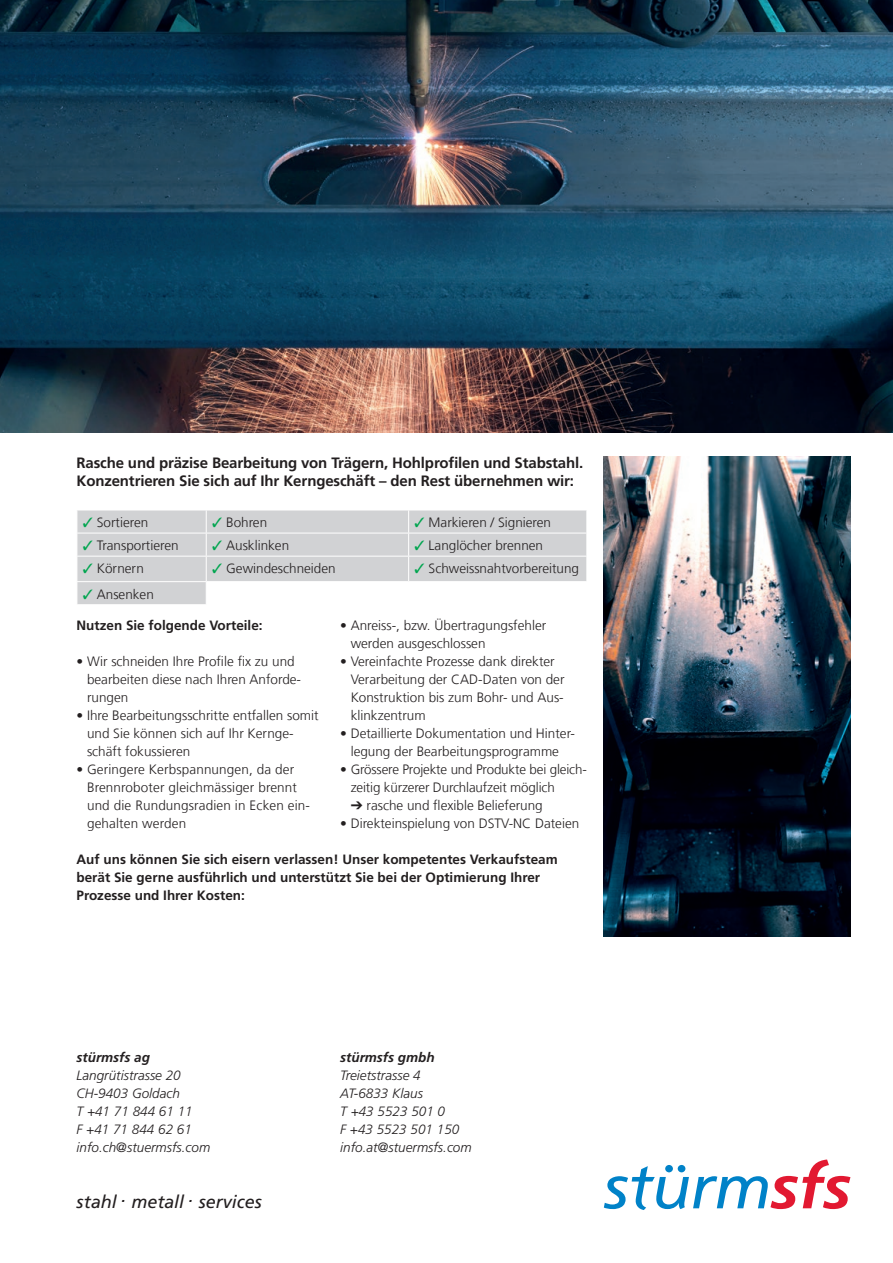
<style>
.page{position:relative;width:893px;height:1263px;background:#fff}
.page>*{position:absolute;margin:0;border:0;box-sizing:border-box;transform-origin:0 0}
.t1{font:italic 18px "Frutiger";color:#231f20}
.t2{font:700 15px/18px "Frutiger LT Com";letter-spacing:-.01em;color:#231f20}
.t3{font:300 13.5px/18px "Frutiger LT Com";color:#231f20}
.t4{font:italic 300 13.5px/18px "Frutiger";color:#231f20}
.t5{font:700 13.5px/18px "Frutiger";color:#231f20}
.t6{font:700 13.5px "Frutiger LT Com";color:#231f20}
.t7{font:italic 700 13.5px "Frutiger";color:#231f20}
.s1{color:#00a54f}
</style>
<div class="page">
<svg style="left:604px;top:1159px;width:246px;height:51px"></svg>
<img style="left:0;top:0;width:893px;height:432px">
<svg style="left:78px;top:511px;width:508px;height:93px;fill:#d1d2d4"></svg>
<hr style="left:77px;top:533px;width:129px;height:1px;background:#fff">
<hr style="left:206px;top:533px;width:203px;height:1px;background:#fff">
<hr style="left:409px;top:533px;width:178px;height:1px;background:#fff">
<hr style="left:77px;top:556px;width:129px;height:1px;background:#fff">
<hr style="left:206px;top:556px;width:203px;height:1px;background:#fff">
<hr style="left:409px;top:556px;width:178px;height:1px;background:#fff">
<hr style="left:77px;top:581px;width:129px;height:1px;background:#fff">
<svg style="left:77px;top:510px;width:1px;height:94px"></svg>
<hr style="left:206px;top:581px;width:203px;height:1px;background:#fff">
<svg style="left:206px;top:510px;width:1px;height:94px"></svg>
<hr style="left:409px;top:581px;width:178px;height:1px;background:#fff">
<svg style="left:408px;top:510px;width:1px;height:94px"></svg>
<svg style="left:586px;top:510px;width:1px;height:71px"></svg>
<img style="left:604px;top:456px;width:246px;height:480px">
<p class="t2" style="left:77px;top:454px;width:508px">Rasche und präzise Bearbeitung von Trägern, Hohlprofilen und Stabstahl.<br>Konzentrieren Sie sich auf Ihr Kerngeschäft – den Rest übernehmen wir:</p>
<p class="t3" style="left:83px;top:513px;width:67px"><span class="s1">✓</span> Sortieren</p>
<p class="t3" style="left:212px;top:513px;width:56px"><span class="s1">✓</span> Bohren</p>
<p class="t3" style="left:415px;top:513px;width:138px"><span class="s1">✓</span> Markieren / Signieren</p>
<p class="t3" style="left:83px;top:537px;width:97px"><span class="s1">✓</span> Transportieren</p>
<p class="t3" style="left:212px;top:537px;width:78px"><span class="s1">✓</span> Ausklinken</p>
<p class="t3" style="left:415px;top:537px;width:130px"><span class="s1">✓</span> Langlöcher brennen</p>
<p class="t3" style="left:83px;top:560px;width:62px"><span class="s1">✓</span> Körnern</p>
<p class="t3" style="left:212px;top:560px;width:125px"><span class="s1">✓</span> Gewindeschneiden</p>
<p class="t3" style="left:415px;top:560px;width:166px"><span class="s1">✓</span> Schweissnahtvorbereitung</p>
<p class="t3" style="left:83px;top:585px;width:72px"><span class="s1">✓</span> Ansenken</p>
<p class="t6" style="left:77px;top:617px;width:188px">Nutzen Sie folgende Vorteile:</p>
<p class="t3" style="left:87px;top:652px;width:216px;text-indent:-11px">• Wir schneiden Ihre Profile fix zu und bearbeiten diese nach Ihren Anforde&shy;rungen</p>
<p class="t3" style="left:87px;top:706px;width:233px;text-indent:-11px">• Ihre Bearbeitungsschritte entfallen somit und Sie können sich auf Ihr Kernge&shy;schäft fokussieren</p>
<p class="t3" style="left:87px;top:760px;width:225px;text-indent:-11px">• Geringere Kerbspannungen, da der<br>Brennroboter gleichmässiger brennt und die Rundungsradien in Ecken ein&shy;gehalten werden</p>
<p class="t5" style="left:77px;top:850px;width:483px">Auf uns können Sie sich eisern verlassen! Unser kompetentes Verkaufsteam berät Sie gerne ausführlich und unterstützt Sie bei der Optimierung Ihrer<br>Prozesse und Ihrer Kosten:</p>
<p class="t3" style="left:351px;top:616px;width:197px;text-indent:-11px">• Anreiss-, bzw. Übertragungsfehler werden ausgeschlossen</p>
<p class="t3" style="left:351px;top:652px;width:215px;text-indent:-11px">• Vereinfachte Prozesse dank direkter<br>Verarbeitung der CAD-Daten von der<br>Konstruktion bis zum Bohr- und Aus&shy;klinkzentrum</p>
<p class="t3" style="left:340px;top:724px;width:236px;text-align:center">• Detaillierte Dokumentation und Hinter&shy;legung der Bearbeitungsprogramme</p>
<p class="t3" style="left:351px;top:760px;width:238px;text-indent:-10px">• Grössere Projekte und Produkte bei gleich&shy;zeitig kürzerer Durchlaufzeit möglich</p>
<p class="t3" style="left:351px;top:796px;width:194px">➔ rasche und flexible Belieferung</p>
<p class="t3" style="left:340px;top:814px;width:241px">• Direkteinspielung von DSTV-NC Dateien</p>
<p class="t7" style="left:77px;top:1049px;width:75px">stürmsfs ag</p>
<p class="t4" style="left:77px;top:1066px;width:135px">Langrütistrasse 20<br>CH-9403 Goldach<br>T +41 71 844 61 11<br>F +41 71 844 62 61 info.ch@stuermsfs.com</p>
<h1 class="t1" style="left:77px;top:1191px;width:187px">stahl . metall . services</h1>
<p class="t7" style="left:340px;top:1049px;width:96px">stürmsfs gmbh</p>
<p class="t4" style="left:340px;top:1066px;width:133px">Treietstrasse 4<br>AT-6833 Klaus<br>T +43 5523 501 0<br>F +43 5523 501 150 info.at@stuermsfs.com</p>
</div>
